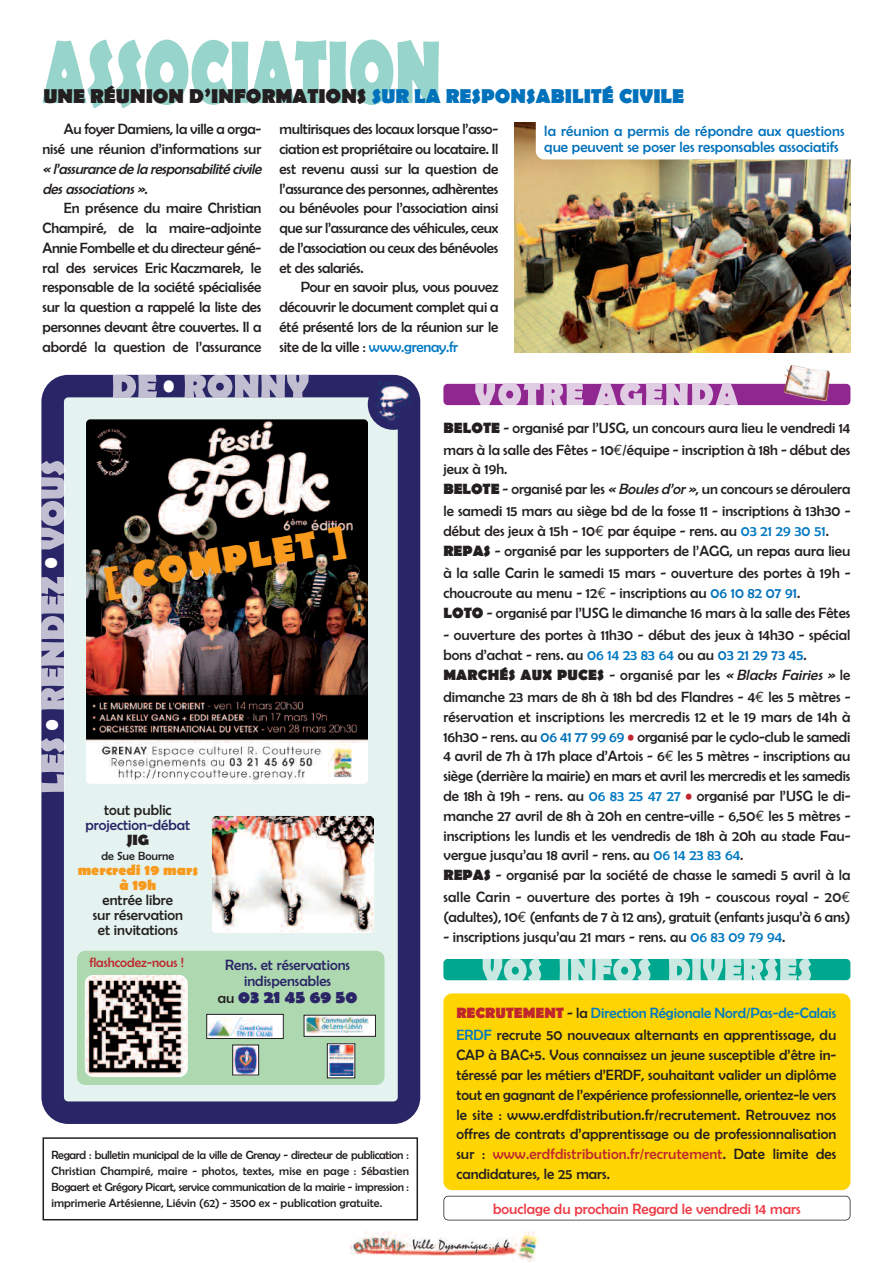
<style>
.page{position:relative;width:893px;height:1263px;background:#fff}
.page>*{position:absolute;margin:0;border:0;box-sizing:border-box;transform-origin:0 0}
.t1{font:700 37.5px "Berlin Sans FB";color:#f89a1c}
.t2{font:29.7px "Berlin Sans FB";color:#fff;scale:.91 1}
.t3{font:700 20.25px "Berlin Sans FB";color:#0071bb}
.t4{font:700 18px "Berlin Sans FB";color:#292566}
.t5{font:15px/19.8px "Berlin Sans FB";color:#231f20}
.t6{font:15px/16.5px "Berlin Sans FB";color:#0071bb}
.t7{font:italic 15px/19.8px "Berlin Sans FB";color:#231f20}
.t8{font:15px/16.5px "Berlin Sans FB";color:#292566;text-align:center}
.t9{font:15px "Berlin Sans FB";color:#ee3b46}
.t10{font:700 15px/15px "Berlin Sans FB";color:#f89a1c;text-align:center}
.t11{font:700 15px "Berlin Sans FB";color:#231f20}
.t12{font:13.5px "Berlin Sans FB";color:#c0262d}
.t13{font:12px/15.9px "Berlin Sans FB";color:#231f20;text-align:justify}
.s1{color:#231f20}
.s2{font-style:normal}
.s3{color:#0079c2}
.s4{font-weight:400;font-size:15px;color:#231f20}
.s5{font-weight:700}
.s6{font-family:"Euro Mono"}
.s7{font-style:italic}
.s8{color:#0071bb}
.s9{color:#c0262d}
.s10{font-weight:700;color:#c0262d}
</style>
<div class="page">
<img style="left:351px;top:1220px;width:191px;height:42px">
<div style="left:43px;top:1137px;width:375px;height:83px;border:2px solid #231f20"></div>
<svg style="left:443px;top:384px;width:407px;height:21px;background:#ae64ae"></svg>
<svg style="left:475px;top:383px;width:143px;height:23px;background:#c696c7"></svg>
<img style="left:783px;top:365px;width:48px;height:36px">
<svg style="left:443px;top:959px;width:407px;height:21px;background:#5ec5b5"></svg>
<svg style="left:482px;top:958px;width:154px;height:23px;background:#8cd4c9"></svg>
<div style="left:443px;top:1196px;width:407px;height:24px;border:2px solid #231f20;border-radius:5px"></div>
<svg style="left:43px;top:40px;width:284px;height:68px"></svg>
<img style="left:514px;top:123px;width:336px;height:230px">
<div style="left:536px;top:113px;width:328px;height:46px;background:#fff;border-radius:9px"></div>
<div style="left:443px;top:993px;width:407px;height:197px;background:#fed503;border-radius:9px"></div>
<svg style="left:41px;top:375px;width:379px;height:749px;background:#a4adc1"></svg>
<hr style="left:64px;top:738px;width:2px;height:54px;background:#f9fcfc">
<svg style="left:41px;top:738px;width:23px;height:54px"></svg>
<hr style="left:64px;top:595px;width:1px;height:115px;background:#f9fcfc">
<svg style="left:41px;top:595px;width:23px;height:115px;background:#a29fbc"></svg>
<hr style="left:64px;top:461px;width:2px;height:88px;background:#f9fcfc">
<svg style="left:41px;top:461px;width:23px;height:88px;background:#9895b5"></svg>
<hr style="left:113px;top:397px;width:44px;height:2px;background:#f9fcfc">
<svg style="left:113px;top:375px;width:44px;height:22px"></svg>
<hr style="left:184px;top:397px;width:125px;height:2px;background:#f9fcfc">
<svg style="left:184px;top:375px;width:125px;height:22px;background:#9b98b7"></svg>
<div style="left:368px;top:379px;width:51px;height:51px;background:#292566;border-radius:50%"></div>
<img style="left:378px;top:383px;width:32px;height:38px">
<div style="left:77px;top:951px;width:308px;height:134px;background:#add8b0;border-radius:9px"></div>
<img style="left:85px;top:976px;width:103px;height:100px;border-radius:9px">
<div style="left:304px;top:1015px;width:71px;height:21px;background:#fff"></div>
<img style="left:306px;top:1017px;width:63px;height:16px">
<div style="left:304px;top:1015px;width:72px;height:22px;border:1px solid #231f20"></div>
<svg style="left:329px;top:1045px;width:24px;height:31px"></svg>
<img style="left:329px;top:1046px;width:24px;height:29px">
<div style="left:327px;top:1043px;width:28px;height:35px;border:1px solid #231f20"></div>
<svg style="left:208px;top:1016px;width:74px;height:21px"></svg>
<img style="left:209px;top:1017px;width:64px;height:19px">
<div style="left:206px;top:1014px;width:78px;height:25px;border:1px solid #231f20"></div>
<img style="left:234px;top:1046px;width:23px;height:27px">
<div style="left:232px;top:1044px;width:27px;height:31px;border:1px solid #231f20"></div>
<img style="left:86px;top:419px;width:282px;height:365px;border-radius:4px">
<img style="left:212px;top:816px;width:162px;height:117px;border-radius:4px">
<h3 class="t3" style="left:43px;top:84px;width:642px"><span class="s1">UNE RÉUNION D’INFORMATIONS</span> SUR LA RESPONSABILITÉ CIVILE</h3>
<p class="t5" style="left:43px;top:119px;width:220px;text-align:right">Au foyer Damiens, la ville a orga&shy;nisé une réunion d’informations sur</p>
<p class="t7" style="left:43px;top:159px;width:224px">« l’assurance de la responsabilité civile des associations »<span class="s2">.</span></p>
<p class="t5" style="left:43px;top:198px;width:220px;text-align:justify;text-indent:21px">En présence du maire Christian Champiré, de la maire-adjointe Annie Fombelle et du directeur géné&shy;ral des services Eric Kaczmarek, le responsable de la société spécialisée sur la question a rappelé la liste des personnes devant être couvertes. Il a abordé la question de l’assurance</p>
<p class="t5" style="left:279px;top:119px;width:220px;text-align:justify">multirisques des locaux lorsque l’asso&shy;ciation est propriétaire ou locataire. Il est revenu aussi sur la question de l’assurance des personnes, adhèrentes ou bénévoles pour l’association ainsi que sur l’assurance des véhicules, ceux de l’association ou ceux des bénévoles et des salariés.</p>
<p class="t5" style="left:279px;top:277px;width:220px;text-align:justify;text-indent:21px">Pour en savoir plus, vous pouvez découvrir le document complet qui a été présenté lors de la réunion sur le site de la ville : <span class="s3">www.grenay.fr</span></p>
<p class="t6" style="left:544px;top:122px;width:302px">la réunion a permis de répondre aux questions que peuvent se poser les responsables associatifs</p>
<h2 class="t2" style="left:163px;top:367px;width:15px">•</h2>
<h2 class="t2" style="left:32px;top:569px;width:15px;rotate:-90deg">•</h2>
<h1 class="t1" style="left:99px;top:559px;width:248px;rotate:-10deg">[ COMPLET ]</h1>
<h2 class="t2" style="left:33px;top:731px;width:15px;rotate:-90deg">•</h2>
<p class="t5" style="left:104px;top:800px;width:69px">tout public</p>
<p class="t8" style="left:85px;top:816px;width:106px">projection-débat</p>
<p class="t11" style="left:126px;top:831px;width:24px">JIG</p>
<p class="t13" style="left:102px;top:848px;width:74px">de Sue Bourne</p>
<p class="t10" style="left:78px;top:862px;width:122px">mercredi 19 mars à 19h</p>
<p class="t5" style="left:93px;top:892px;width:92px;line-height:15px;text-align:center">entrée libre sur réservation et invitations</p>
<p class="t12" style="left:89px;top:955px;width:96px">flashcodez-nous !</p>
<p class="t8" style="left:225px;top:956px;width:126px">Rens. et réservations indispensables</p>
<p class="t4" style="left:218px;top:986px;width:141px"><span class="s4">au</span> 03 21 45 69 50</p>
<p class="t13" style="left:52px;top:1147px;width:359px">Regard : bulletin municipal de la ville de Grenay - directeur de publication :<br>Christian Champiré, maire - photos, textes, mise en page : Sébastien Bogaert et Grégory Picart, service communication de la mairie - impression : imprimerie Artésienne, Liévin (62) - 3500 ex - publication gratuite.</p>
<p class="t5" style="left:443px;top:416px;width:408px;line-height:22px"><span class="s5">BELOTE</span> - organisé par l’USG, un concours aura lieu le vendredi 14 mars à la salle des Fêtes - 10<span class="s6">€</span>/équipe - inscription à 18h - début des</p>
<p class="t5" style="left:443px;top:459px;width:408px">jeux à 19h.<br><span class="s5">BELOTE</span> - organisé par les <span class="s7">«Boulesd’or»</span>, un concours se déroulera</p>
<p class="t5" style="left:443px;top:501px;width:408px">le samedi 15 mars au siège bd de la fosse 11 - inscriptions à 13h30 - début des jeux à 15h - 10<span class="s6">€</span> par équipe - rens. au <span class="s3">03 21 29 30 51</span>.<br><span class="s5">REPAS</span> - organisé par les supporters de l’AGG, un repas aura lieu</p>
<p class="t5" style="left:443px;top:563px;width:408px">à la salle Carin le samedi 15 mars - ouverture des portes à 19h - choucroute au menu - 12<span class="s6">€</span> - inscriptions au <span class="s8">06 10 82 07 91</span>.<br><span class="s5">LOTO</span> - organisé par l’USG le dimanche 16 mars à la salle des Fêtes</p>
<p class="t5" style="left:443px;top:625px;width:408px">- ouverture des portes à 11h30 - début des jeux à 14h30 - spécial bons d’achat - rens. au <span class="s3">06 14 23 83 64</span> ou au <span class="s8">03 21 29 73 45</span>.<br><span class="s5">MARCHÉS AUX PUCES</span> - organisé par les <span class="s7">«BlacksFairies»</span>le</p>
<p class="t5" style="left:443px;top:687px;width:408px">dimanche 23 mars de 8h à 18h bd des Flandres - 4<span class="s6">€</span> les 5 mètres - réservation et inscriptions les mercredis 12 et le 19 mars de 14h à 16h30 - rens. au <span class="s8">06 41 77 99 69</span> <span class="s9">•</span> organisé par le cyclo-club le samedi 4 avril de 7h à 17h place d’Artois - 6<span class="s6">€</span> les 5 mètres - inscriptions au siège (derrière la mairie) en mars et avril les mercredis et les samedis de 18h à 19h - rens. au <span class="s3">06 83 25 47 27</span> <span class="s9">•</span> organisé par l’USG le di&shy;manche 27 avril de 8h à 20h en centre-ville - 6,50<span class="s6">€</span> les 5 mètres - inscriptions les lundis et les vendredis de 18h à 20h au stade Fau&shy;vergue jusqu’au 18 avril - rens. au <span class="s3">06 14 23 83 64</span>.<br><span class="s5">REPAS</span> - organisé par la société de chasse le samedi 5 avril à la</p>
<p class="t5" style="left:443px;top:887px;width:408px">salle Carin - ouverture des portes à 19h - couscous royal - 20<span class="s6">€ </span>(adultes), 10<span class="s6">€</span> (enfants de 7 à 12 ans), gratuit (enfants jusqu’à 6 ans)</p>
<p class="t5" style="left:443px;top:927px;width:344px">- inscriptions jusqu’au 21 mars - rens. au <span class="s3">06 83 09 79 94</span>.</p>
<p class="t5" style="left:456px;top:1002px;width:381px;line-height:22px"><span class="s10">RECRUTEMENT</span> - la <span class="s3">Direction Régionale Nord/Pas-de-Calais<br>ERDF</span> recrute 50 nouveaux alternants en apprentissage, du</p>
<p class="t5" style="left:456px;top:1045px;width:381px;text-align:justify">CAP à BAC+5. Vous connaissez un jeune susceptible d’être in&shy;téressé par les métiers d’ERDF, souhaitant valider un diplôme tout en gagnant de l’expérience professionnelle, orientez-le vers le site : www.erdfdistribution.fr/recrutement. Retrouvez nos offres de contrats d’apprentissage ou de professionnalisation sur : <span class="s9">www.erdfdistribution.fr/recrutement</span>. Date limite des candidatures, le 25 mars.</p>
<p class="t9" style="left:493px;top:1199px;width:309px">bouclage du prochain Regard le vendredi 14 mars</p>
</div>
